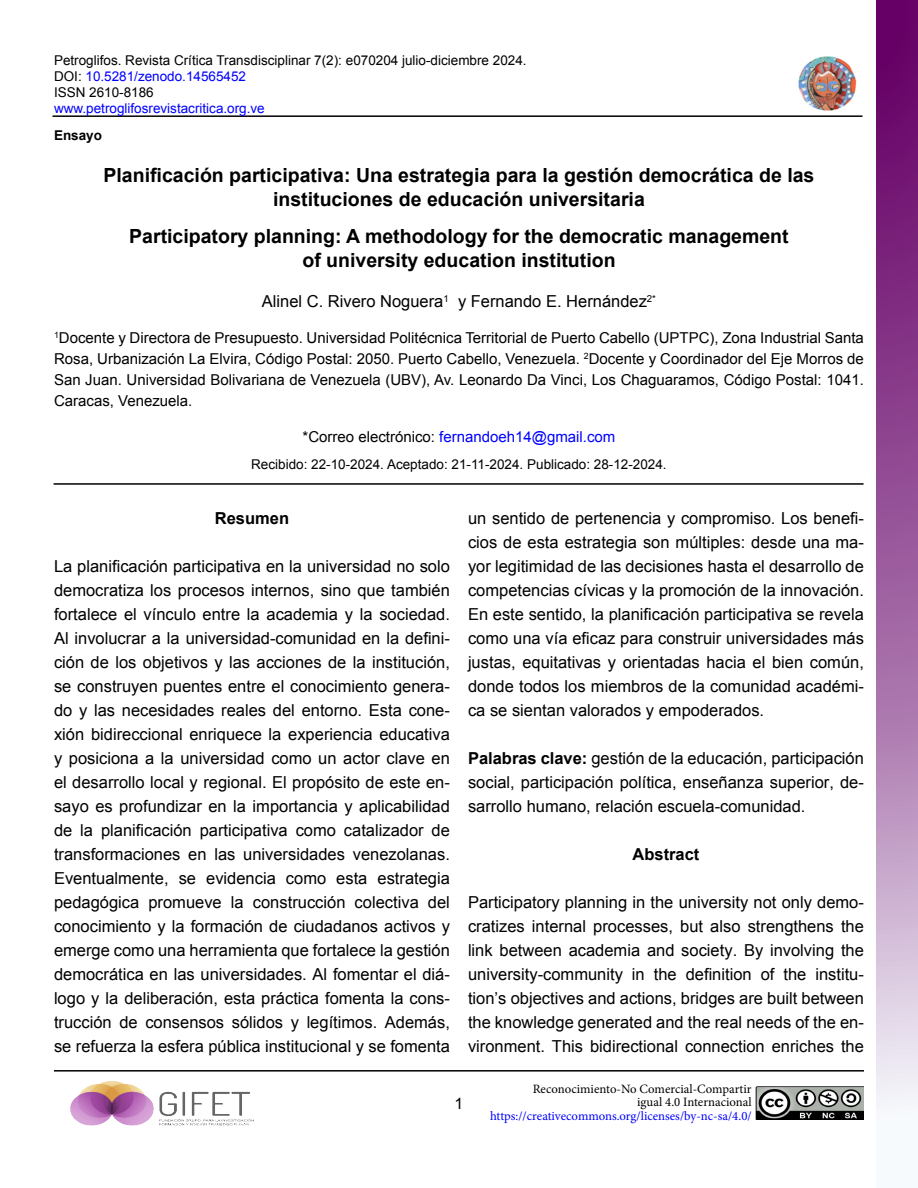
<style>
.page{position:relative;width:918px;height:1188px;background:#fff}
.page>*{position:absolute;margin:0;border:0;box-sizing:border-box;transform-origin:0 0}
.t1{font:700 19.5px "Arial";color:#000}
.t2{font:16.5px/24px "Arial";color:#000;text-align:justify}
.t3{font:700 16.5px "Arial";color:#000}
.t4{font:15.75px "Arial";color:#000}
.t5{font:15px/21px "Arial";color:#000;text-align:justify}
.t6{font:15px "Arial";color:#00f}
.t7{font:13.5px "Arial";color:#000}
.t8{font:13.5px "Arial";color:#00f}
.t9{font:700 13.5px "Arial";color:#000}
.t10{font:12.75px "Minion Pro";color:#000}
.t11{font:12.75px "Minion Pro";letter-spacing:-.005em;color:#00f}
.s1{color:#000}
.s2{font-weight:700}
</style>
<div class="page">
<hr style="left:52px;top:115px;width:810px;height:2px;background:#000">
<hr style="left:54px;top:483px;width:810px;height:2px;background:#000">
<hr style="left:54px;top:1070px;width:810px;height:2px;background:#000">
<img style="left:798px;top:56px;width:58px;height:55px">
<svg style="left:876px;top:0;width:42px;height:1108px;background:#a064a2"></svg>
<img style="left:70px;top:1081px;width:184px;height:45px">
<img style="left:755px;top:1087px;width:109px;height:33px">
<p class="t7" style="left:54px;top:51px;width:474px">Petroglifos. Revista Crítica Transdisciplinar 7(2): e070204 julio-diciembre 2024.</p>
<p class="t8" style="left:54px;top:67px;width:194px"><span class="s1">DOI:</span> 10.5281/zenodo.14565452</p>
<p class="t7" style="left:54px;top:83px;width:101px">ISSN 2610-8186</p>
<p class="t8" style="left:54px;top:100px;width:212px">www.petroglifosrevistacritica.org.ve</p>
<p class="t9" style="left:54px;top:126px;width:50px">Ensayo</p>
<h1 class="t1" style="left:104px;top:162px;width:712px">Planificación participativa: Una estrategia para la gestión democrática de las</h1>
<h1 class="t1" style="left:273px;top:186px;width:373px">instituciones de educación universitaria</h1>
<p class="t1" style="left:129px;top:223px;width:661px">Participatory planning: A methodology for the democratic management</p>
<p class="t1" style="left:302px;top:247px;width:315px">of university education institution</p>
<p class="t2" style="left:262px;top:290px;width:396px">Alinel C. Rivero Noguera<sup>1</sup> y Fernando E. Hernández<sup>2*</sup></p>
<p class="t5" style="left:54px;top:328px;width:811px"><sup>1</sup>Docente y Directora de Presupuesto. Universidad Politécnica Territorial de Puerto Cabello (UPTPC), Zona Industrial Santa Rosa, Urbanización La Elvira, Código Postal: 2050. Puerto Cabello, Venezuela. <sup>2</sup>Docente y Coordinador del Eje Morros de San Juan. Universidad Bolivariana de Venezuela (UBV), Av. Leonardo Da Vinci, Los Chaguaramos, Código Postal: 1041.<br>Caracas, Venezuela.</p>
<p class="t6" style="left:303px;top:427px;width:314px"><span class="s1">*Correo electrónico:</span> fernandoeh14@gmail.com</p>
<p class="t7" style="left:251px;top:456px;width:417px">Recibido: 22-10-2024. Aceptado: 21-11-2024. Publicado: 28-12-2024.</p>
<h2 class="t3" style="left:215px;top:507px;width:76px">Resumen</h2>
<p class="t2" style="left:54px;top:554px;width:397px">La planificación participativa en la universidad no solo democratiza los procesos internos, sino que también fortalece el vínculo entre la academia y la sociedad.<br>Al involucrar a la universidad-comunidad en la defini&shy;ción de los objetivos y las acciones de la institución, se construyen puentes entre el conocimiento genera&shy;do y las necesidades reales del entorno. Esta cone&shy;xión bidireccional enriquece la experiencia educativa y posiciona a la universidad como un actor clave en el desarrollo local y regional. El propósito de este en&shy;sayo es profundizar en la importancia y aplicabilidad de la planificación participativa como catalizador de transformaciones en las universidades venezolanas.<br>Eventualmente, se evidencia como esta estrategia pedagógica promueve la construcción colectiva del conocimiento y la formación de ciudadanos activos y emerge como una herramienta que fortalece la gestión democrática en las universidades. Al fomentar el diá&shy;logo y la deliberación, esta práctica fomenta la cons&shy;trucción de consensos sólidos y legítimos. Además, se refuerza la esfera pública institucional y se fomenta</p>
<p class="t2" style="left:468px;top:506px;width:397px">un sentido de pertenencia y compromiso. Los benefi&shy;cios de esta estrategia son múltiples: desde una ma&shy;yor legitimidad de las decisiones hasta el desarrollo de competencias cívicas y la promoción de la innovación.<br>En este sentido, la planificación participativa se revela como una vía eficaz para construir universidades más justas, equitativas y orientadas hacia el bien común, donde todos los miembros de la comunidad académi&shy;ca se sientan valorados y empoderados.</p>
<p class="t2" style="left:468px;top:746px;width:397px"><span class="s2">Palabras clave:</span> gestión de la educación, participación social, participación política, enseñanza superior, de&shy;sarrollo humano, relación escuela-comunidad.</p>
<h2 class="t3" style="left:633px;top:843px;width:68px">Abstract</h2>
<p class="t2" style="left:468px;top:890px;width:397px">Participatory planning in the university not only demo&shy;cratizes internal processes, but also strengthens the link between academia and society. By involving the university-community in the definition of the institu&shy;tion’s objectives and actions, bridges are built between the knowledge generated and the real needs of the en&shy;vironment. This bidirectional connection enriches the</p>
<p class="t4" style="left:455px;top:1093px;width:10px">1</p>
<p class="t10" style="left:533px;top:1080px;width:221px">Reconocimiento-No Comercial-Compartir</p>
<p class="t10" style="left:637px;top:1094px;width:116px">igual 4.0 Internacional</p>
<p class="t11" style="left:490px;top:1107px;width:263px">https://creativecommons.org/licenses/by-nc-sa/4.0/</p>
</div>
